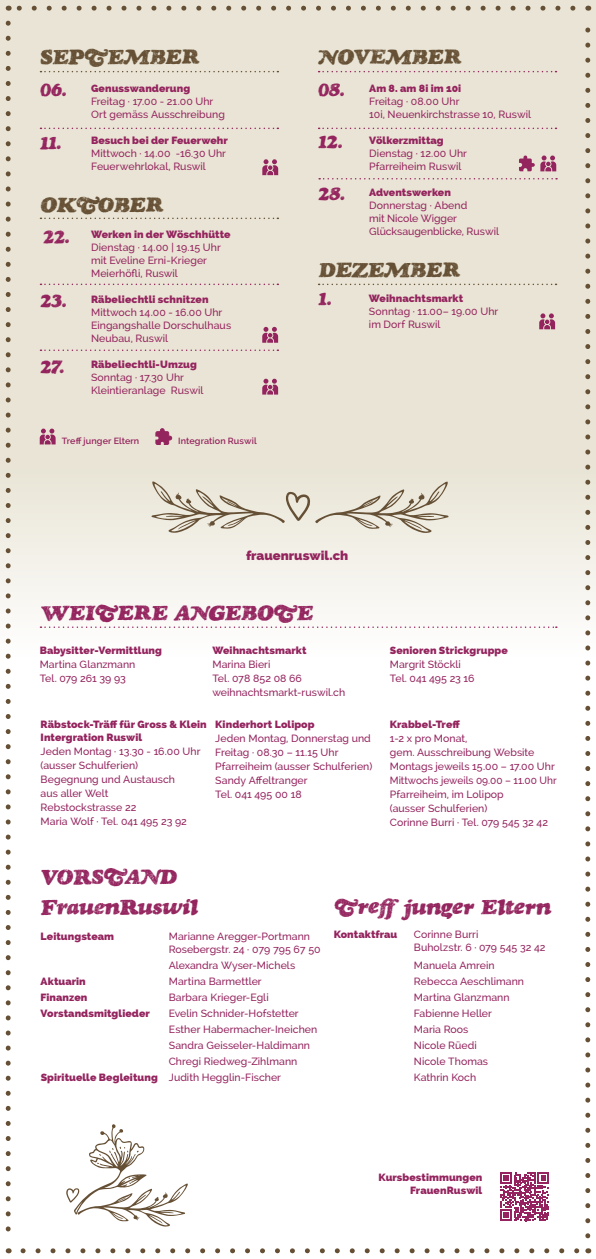
<style>
.page{position:relative;width:596px;height:1259px;background:#fff}
.page>*{position:absolute;margin:0;border:0;box-sizing:border-box;transform-origin:0 0}
.t1{font:22px/30px "Rinse";color:#94245e}
.t2{font:22px "Rinse";letter-spacing:-.005em;color:#665035}
.t3{font:19px "Rinse";color:#94245e}
.t4{font:800 13px "Raleway";color:#94245e}
.t5{font:500 10.5px/14px "Raleway";letter-spacing:.005em;color:#94245e}
.t6{font:800 10.5px/13px "Raleway";letter-spacing:.005em;color:#94245e}
.t7{font:600 9px "Raleway";letter-spacing:.01em;color:#94245e}
.s1{font-weight:500}
</style>
<div class="page">
<div style="left:0;top:0;width:595px;height:454px;background:#e9e4d5"></div>
<div style="left:0;top:454px;width:595px;height:252px;background:linear-gradient(to bottom,#e8e3d4,#fff)"></div>
<svg style="left:23px;top:1248px;width:557px;height:5px"></svg>
<svg style="left:16px;top:6px;width:556px;height:5px"></svg>
<svg style="left:6px;top:23px;width:5px;height:1230px"></svg>
<svg style="left:585px;top:6px;width:5px;height:1229px"></svg>
<svg style="left:318px;top:284px;width:238px;height:1px"></svg>
<svg style="left:40px;top:71px;width:238px;height:1px"></svg>
<svg style="left:40px;top:128px;width:238px;height:1px"></svg>
<svg style="left:318px;top:128px;width:238px;height:1px"></svg>
<svg style="left:319px;top:178px;width:237px;height:1px"></svg>
<svg style="left:40px;top:218px;width:238px;height:1px"></svg>
<svg style="left:40px;top:626px;width:516px;height:2px"></svg>
<svg style="left:262px;top:159px;width:17px;height:17px"></svg>
<svg style="left:540px;top:155px;width:16px;height:17px"></svg>
<svg style="left:539px;top:313px;width:16px;height:17px"></svg>
<svg style="left:519px;top:155px;width:15px;height:16px"></svg>
<svg style="left:500px;top:1172px;width:49px;height:49px"></svg>
<svg style="left:155px;top:428px;width:18px;height:17px"></svg>
<svg style="left:40px;top:428px;width:16px;height:17px"></svg>
<svg style="left:262px;top:379px;width:16px;height:16px"></svg>
<svg style="left:262px;top:327px;width:16px;height:16px"></svg>
<svg style="left:318px;top:71px;width:238px;height:1px"></svg>
<svg style="left:151px;top:481px;width:297px;height:52px;background:#d9d3c4"></svg>
<svg style="left:66px;top:1124px;width:122px;height:102px"></svg>
<svg style="left:40px;top:283px;width:238px;height:2px"></svg>
<svg style="left:40px;top:349px;width:238px;height:2px"></svg>
<h1 class="t2" style="left:40px;top:44px;width:161px">SEPTEMBER</h1>
<h1 class="t2" style="left:317px;top:44px;width:145px">NOVEMBER</h1>
<h2 class="t3" style="left:40px;top:78px;width:28px">06.</h2>
<h2 class="t3" style="left:40px;top:132px;width:23px">11.</h2>
<p class="t6" style="left:91px;top:82px;width:101px">Genusswanderung</p>
<p class="t5" style="left:91px;top:95px;width:135px;line-height:13px">Freitag · 17.00 - 21.00 Uhr<br>Ort gemäss Ausschreibung</p>
<p class="t6" style="left:91px;top:134px;width:138px">Besuch bei der Feuerwehr</p>
<p class="t5" style="left:91px;top:147px;width:136px;line-height:13px">Mittwoch · 14.00 -16.30 Uhr<br>Feuerwehrlokal, Ruswil</p>
<h1 class="t2" style="left:40px;top:192px;width:125px">OKTOBER</h1>
<h2 class="t3" style="left:317px;top:79px;width:28px">08.</h2>
<h2 class="t3" style="left:317px;top:131px;width:26px">12.</h2>
<h2 class="t3" style="left:317px;top:183px;width:28px">28.</h2>
<p class="t6" style="left:369px;top:82px;width:93px">Am 8. am 8i im 10i</p>
<p class="t5" style="left:369px;top:95px;width:163px;line-height:13px">Freitag · 08.00 Uhr<br>10i, Neuenkirchstrasse 10, Ruswil</p>
<p class="t6" style="left:369px;top:134px;width:76px">Völkerzmittag</p>
<p class="t5" style="left:369px;top:147px;width:99px;line-height:13px">Dienstag · 12.00 Uhr<br>Pfarreiheim Ruswil</p>
<p class="t6" style="left:369px;top:186px;width:83px">Adventswerken</p>
<p class="t5" style="left:369px;top:199px;width:100px;line-height:13px">Donnerstag · Abend mit Nicole Wigger</p>
<h2 class="t3" style="left:43px;top:226px;width:28px">22.</h2>
<h2 class="t3" style="left:40px;top:290px;width:28px">23.</h2>
<h2 class="t3" style="left:40px;top:356px;width:25px">27.</h2>
<p class="t6" style="left:91px;top:228px;width:141px">Werken in der Wöschhütte</p>
<p class="t5" style="left:369px;top:224px;width:131px">Glücksaugenblicke, Ruswil</p>
<p class="t5" style="left:91px;top:241px;width:131px;line-height:13px">Dienstag · 14.00 | 19.15 Uhr mit Eveline Erni-Krieger<br>Meierhöfli, Ruswil</p>
<p class="t6" style="left:91px;top:293px;width:119px">Räbeliechtli schnitzen</p>
<p class="t5" style="left:91px;top:306px;width:141px;line-height:13px">Mittwoch 14.00 - 16.00 Uhr<br>Eingangshalle Dorschulhaus<br>Neubau, Ruswil</p>
<p class="t6" style="left:91px;top:358px;width:107px">Räbeliechtli-Umzug</p>
<p class="t5" style="left:91px;top:371px;width:114px;line-height:13px">Sonntag · 17.30 Uhr<br>Kleintieranlage Ruswil</p>
<h1 class="t2" style="left:317px;top:256px;width:144px">DEZEMBER</h1>
<h2 class="t3" style="left:317px;top:288px;width:15px">1.</h2>
<p class="t6" style="left:369px;top:292px;width:96px">Weihnachtsmarkt</p>
<p class="t5" style="left:369px;top:304px;width:131px;line-height:13px">Sonntag · 11.00– 19.00 Uhr im Dorf Ruswil</p>
<p class="t7" style="left:62px;top:436px;width:79px">Treff junger Eltern</p>
<p class="t7" style="left:178px;top:436px;width:80px">Integration Ruswil</p>
<p class="t4" style="left:246px;top:548px;width:104px">frauenruswil.ch</p>
<h1 class="t1" style="left:41px;top:598px;width:273px">WEITERE ANGEBOTE</h1>
<p class="t6" style="left:40px;top:644px;width:124px">Babysitter-Vermittlung</p>
<p class="t5" style="left:40px;top:657px;width:97px">Martina Glanzmann<br>Tel. 079 261 39 93</p>
<p class="t6" style="left:212px;top:644px;width:96px">Weihnachtsmarkt</p>
<p class="t5" style="left:212px;top:657px;width:134px">Marina Bieri<br>Tel. 078 852 08 66 weihnachtsmarkt-ruswil.ch</p>
<p class="t6" style="left:41px;top:718px;width:168px">Räbstock-Träff für Gross &amp; Klein<br>Intergration Ruswil</p>
<p class="t5" style="left:41px;top:744px;width:161px">Jeden Montag · 13.30 - 16.00 Uhr (ausser Schulferien)<br>Begegnung und Austausch<br>aus aller Welt<br>Rebstockstrasse 22<br>Maria Wolf · Tel. 041 495 23 92</p>
<p class="t6" style="left:215px;top:718px;width:101px">Kinderhort Lolipop</p>
<p class="t5" style="left:215px;top:731px;width:158px">Jeden Montag, Donnerstag und<br>Freitag · 08.30 – 11.15 Uhr<br>Pfarreiheim (ausser Schulferien)<br>Sandy Affeltranger<br>Tel. 041 495 00 18</p>
<p class="t6" style="left:389px;top:644px;width:119px">Senioren Strickgruppe</p>
<p class="t5" style="left:389px;top:657px;width:86px">Margrit Stöckli<br>Tel. 041 495 23 16</p>
<p class="t6" style="left:389px;top:718px;width:72px">Krabbel-Treff</p>
<p class="t5" style="left:389px;top:731px;width:168px">1-2 x pro Monat,<br>gem. Ausschreibung Website<br>Montags jeweils 15.00 – 17.00 Uhr<br>Mittwochs jeweils 09.00 – 11.00 Uhr<br>Pfarreiheim, im Lolipop<br>(ausser Schulferien)<br>Corinne Burri · Tel. 079 545 32 42</p>
<h1 class="t1" style="left:41px;top:862px;width:159px">VORSTAND<br>FrauenRuswil</h1>
<p class="t6" style="left:41px;top:930px;width:75px">Leitungsteam</p>
<p class="t5" style="left:169px;top:930px;width:153px;line-height:13px">Marianne Aregger-Portmann<br>Rosebergstr. 24 · 079 795 67 50</p>
<p class="t5" style="left:169px;top:958px;width:128px">Alexandra Wyser-Michels</p>
<p class="t6" style="left:41px;top:975px;width:47px">Aktuarin</p>
<p class="t5" style="left:169px;top:974px;width:94px">Martina Barmettler</p>
<p class="t6" style="left:41px;top:991px;width:48px">Finanzen</p>
<p class="t5" style="left:169px;top:990px;width:101px">Barbara Krieger-Egli</p>
<p class="t6" style="left:41px;top:1007px;width:111px">Vorstandsmitglieder</p>
<p class="t5" style="left:169px;top:1006px;width:131px">Evelin Schnider-Hofstetter</p>
<p class="t5" style="left:169px;top:1022px;width:150px">Esther Habermacher-Ineichen</p>
<p class="t5" style="left:169px;top:1038px;width:143px">Sandra Geisseler-Haldimann</p>
<p class="t5" style="left:169px;top:1054px;width:130px">Chregi Riedweg-Zihlmann</p>
<p class="t6" style="left:41px;top:1071px;width:242px">Spirituelle Begleitung <span class="s1">Judith Hegglin-Fischer</span></p>
<h1 class="t1" style="left:333px;top:891px;width:218px">Treff junger Eltern</h1>
<p class="t6" style="left:333px;top:927px;width:65px">Kontaktfrau</p>
<p class="t5" style="left:413px;top:927px;width:133px;line-height:13px">Corinne Burri<br>Buholzstr. 6 · 079 545 32 42</p>
<p class="t5" style="left:413px;top:957px;width:112px;line-height:16px">Manuela Amrein<br>Rebecca Aeschlimann<br>Martina Glanzmann<br>Fabienne Heller<br>Maria Roos<br>Nicole Rüedi<br>Nicole Thomas<br>Kathrin Koch</p>
<p class="t6" style="left:378px;top:1170px;width:105px;text-align:right">Kursbestimmungen<br>FrauenRuswil</p>
</div>
